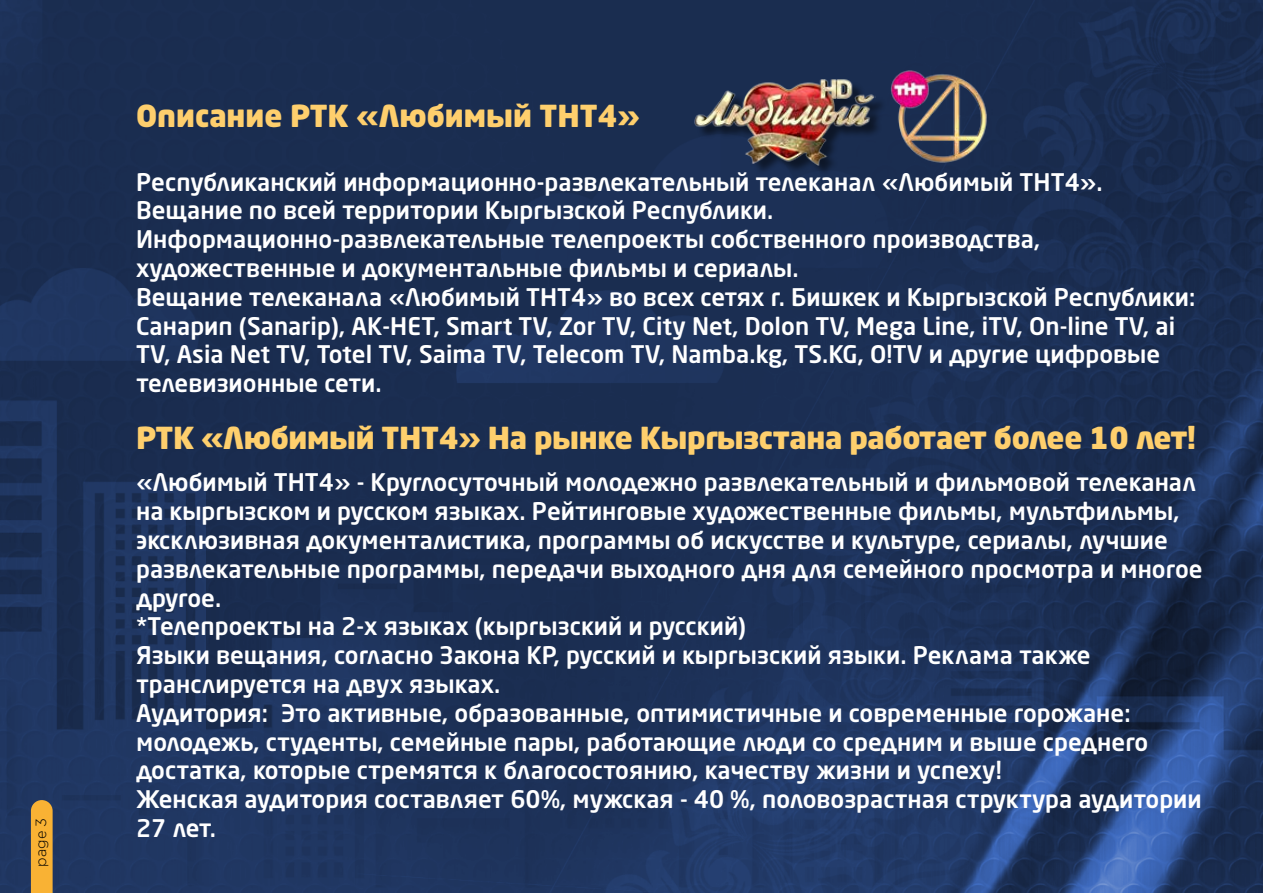
<style>
.page{position:relative;width:1263px;height:893px;background:#fff}
.page>*{position:absolute;margin:0;border:0;box-sizing:border-box;transform-origin:0 0}
.t1{font:900 30px "Neo Sans W1 G";letter-spacing:-.01em;color:#fecf6d}
.t2{font:500 24px/28.8px "Neo Sans W1 G";letter-spacing:.005em;color:#fff}
.t3{font:300 14.4px "Babanov";color:#000}
</style>
<div class="page">
<img style="left:0;top:0;width:1263px;height:893px">
<svg style="left:31px;top:800px;width:22px;height:93px;background:#efac35"></svg>
<div style="left:697px;top:81px;width:190px;height:97px;background:#000;opacity:.5"></div>
<img style="left:693px;top:78px;width:182px;height:88px">
<img style="left:887px;top:67px;width:102px;height:99px">
<p class="t3" style="left:33px;top:867px;width:50px;rotate:-90deg">page 3</p>
<p class="t1" style="left:136px;top:96px;width:505px">Описание РТК «Любимый ТНТ4»</p>
<p class="t2" style="left:136px;top:167px;width:1061px">Республиканский информационно-развлекательный телеканал «Любимый ТНТ4».<br>Вещание по всей территории Кыргызской Республики.<br>Информационно-развлекательные телепроекты собственного производства, художественные и документальные фильмы и сериалы.<br>Вещание телеканала «Любимый ТНТ4» во всех сетях г. Бишкек и Кыргызской Республики:<br>Санарип (Sanarip), АК-НЕТ, Smart TV, Zor TV, City Net, Dolon TV, Mega Line, iTV, On-line TV, аi TV, Asia Net TV, Totel TV, Saima TV, Telecom TV, Namba.kg, TS.KG, О!TV и другие цифровые телевизионные сети.</p>
<p class="t1" style="left:136px;top:418px;width:1061px">РТК «Любимый ТНТ4» На рынке Кыргызстана работает более 10 лет!</p>
<p class="t2" style="left:136px;top:468px;width:1068px">«Любимый ТНТ4» - Круглосуточный молодежно развлекательный и фильмовой телеканал на кыргызском и русском языках. Рейтинговые художественные фильмы, мультфильмы, эксклюзивная документалистика, программы об искусстве и культуре, сериалы, лучшие развлекательные программы, передачи выходного дня для семейного просмотра и многое другое.<br>*Телепроекты на 2-х языках (кыргызский и русский)<br>Языки вещания, согласно Закона КР, русский и кыргызский языки. Реклама также транслируется на двух языках.<br>Аудитория: Это активные, образованные, оптимистичные и современные горожане: молодежь, студенты, семейные пары, работающие люди со средним и выше среднего достатка, которые стремятся к благосостоянию, качеству жизни и успеху!<br>Женская аудитория составляет 60%, мужская - 40 %, половозрастная структура аудитории 27 лет.</p>
</div>
